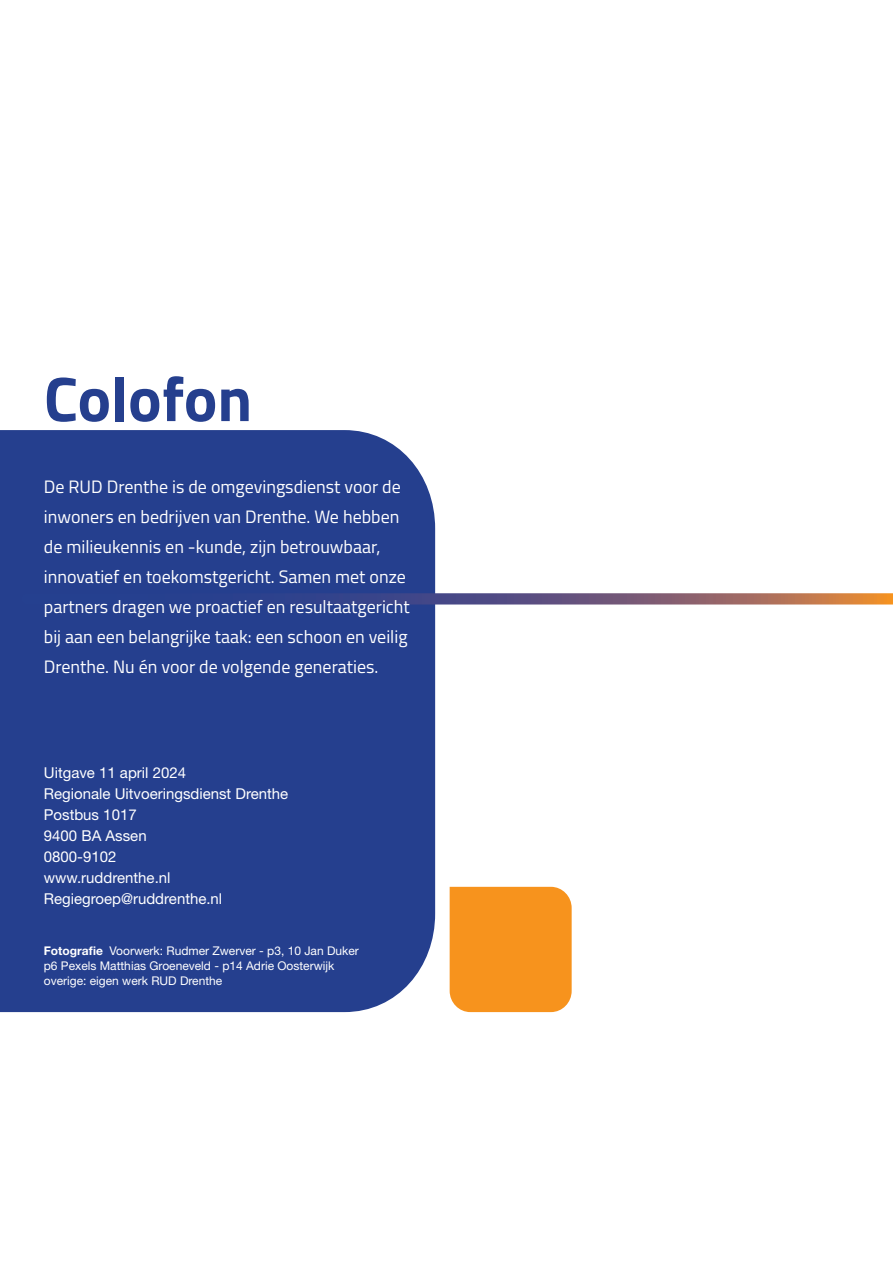
<style>
.page{position:relative;width:893px;height:1263px;background:#fff}
.page>*{position:absolute;margin:0;border:0;box-sizing:border-box;transform-origin:0 0}
.t1{font:700 63px "Titillium Web";color:#253f8e}
.t2{font:18px/30px "Titillium Web";color:#fff}
.t3{font:15px/21px "Helvetica Neue LT Std";color:#fff}
.t4{font:12px/15px "Helvetica Neue LT Std";color:#fff}
.s1{font-weight:700}
</style>
<div class="page">
<div style="left:0;top:430px;width:435px;height:582px;background:#253f8e"></div>
<div style="left:450px;top:887px;width:122px;height:125px;background:#f7931d"></div>
<svg style="left:21px;top:593px;width:872px;height:11px;background:#5f547c"></svg>
<h1 class="t1" style="left:44px;top:351px;width:210px">Colofon</h1>
<p class="t2" style="left:44px;top:471px;width:367px">De RUD Drenthe is de omgevingsdienst voor de inwoners en bedrijven van Drenthe. We hebben de milieukennis en -kunde, zijn betrouwbaar, innovatief en toekomstgericht. Samen met onze partners dragen we proactief en resultaatgericht bij aan een belangrijke taak: een schoon en veilig Drenthe. Nu én voor de volgende generaties.</p>
<p class="t3" style="left:44px;top:762px;width:246px">Uitgave 11 april 2024<br>Regionale Uitvoeringsdienst Drenthe<br>Postbus 1017<br>9400 BA Assen<br>0800-9102<br>www.ruddrenthe.nl<br>Regiegroep@ruddrenthe.nl</p>
<p class="t4" style="left:44px;top:943px;width:316px"><span class="s1">Fotografie</span> Voorwerk: Rudmer Zwerver - p3, 10 Jan Duker p6 Pexels Matthias Groeneveld - p14 Adrie Oosterwijk overige: eigen werk RUD Drenthe</p>
</div>
